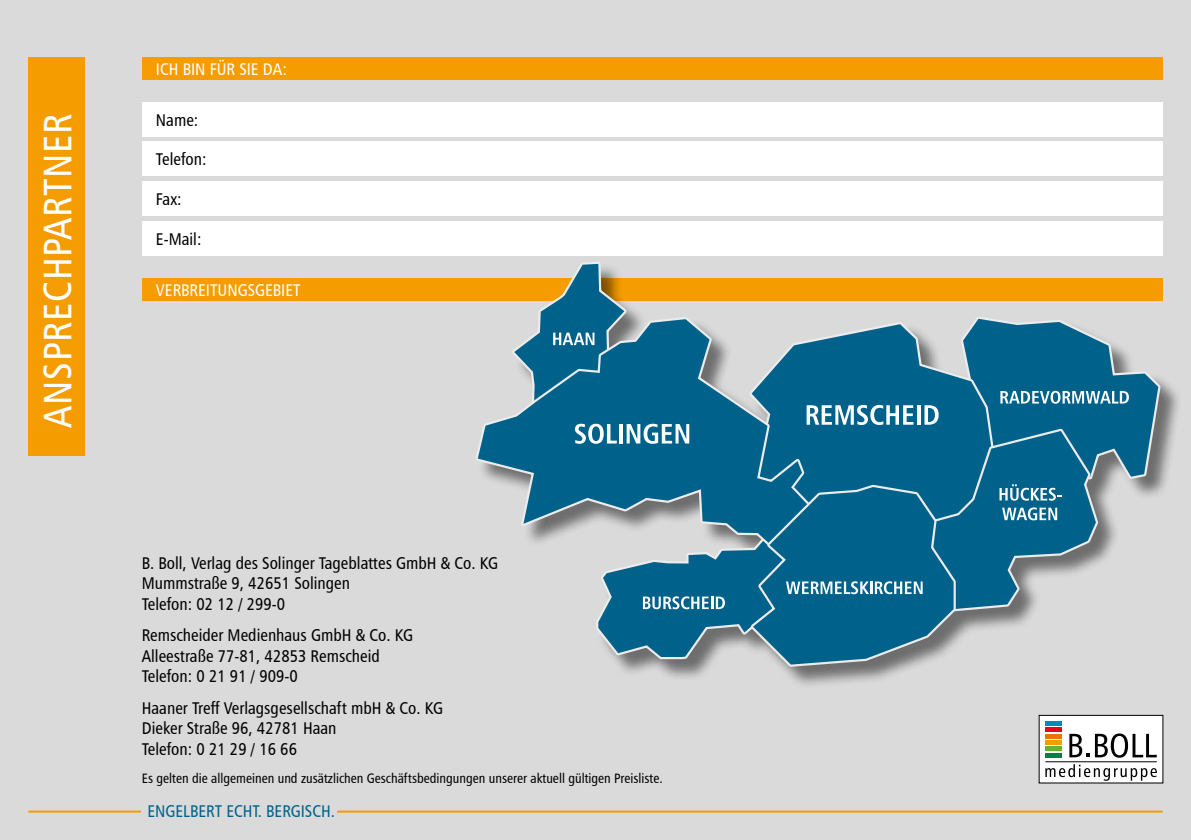
<style>
.page{position:relative;width:1191px;height:840px;background:#fff}
.page>*{position:absolute;margin:0;border:0;box-sizing:border-box;transform-origin:0 0}
.t1{font:40px "Humanist 777 BT Roman Condensed B";letter-spacing:.02em;color:#fff}
.t2{font:17px/20.4px "Humanist 777 BT Roman Condensed B";color:#000}
.t3{font:17px "Humanist 777 BT Roman Condensed B";color:#fff}
.t4{font:17px "Humanist 777 BT Roman Condensed B";color:#00628b}
.t5{font:13.6px "Humanist 777 BT Roman Condensed B";color:#000}
</style>
<div class="page">
<div style="left:0;top:0;width:1191px;height:839px;background:#dadada"></div>
<div style="left:142px;top:102px;width:1020px;height:34px;background:#fff"></div>
<div style="left:142px;top:57px;width:1020px;height:22px;background:#f59c00"></div>
<div style="left:28px;top:57px;width:57px;height:398px;background:#f59c00"></div>
<div style="left:142px;top:142px;width:1020px;height:34px;background:#fff"></div>
<div style="left:142px;top:181px;width:1020px;height:34px;background:#fff"></div>
<div style="left:142px;top:221px;width:1020px;height:34px;background:#fff"></div>
<div style="left:142px;top:278px;width:1020px;height:22px;background:#f59c00"></div>
<hr style="left:28px;top:810px;width:1134px;height:2px;background:#f59c00">
<div style="left:142px;top:808px;width:195px;height:12px;background:#dadada"></div>
<div style="left:1039px;top:715px;width:123px;height:67px;background:#fff"></div>
<div style="left:1039px;top:714px;width:124px;height:68px;border:1px solid #000"></div>
<svg style="left:1069px;top:733px;width:20px;height:24px"></svg>
<svg style="left:1095px;top:733px;width:61px;height:24px"></svg>
<div style="left:1045px;top:720px;width:16px;height:5px;background:#0088c2"></div>
<hr style="left:1045px;top:727px;width:16px;height:4px;background:#e3051b">
<div style="left:1045px;top:733px;width:16px;height:5px;background:#ee7203"></div>
<div style="left:1045px;top:739px;width:16px;height:5px;background:#f59c00"></div>
<hr style="left:1045px;top:746px;width:16px;height:4px;background:#65b32e">
<div style="left:1045px;top:752px;width:16px;height:5px;background:#008243"></div>
<hr style="left:1045px;top:761px;width:111px;height:1px;background:#000">
<svg style="left:1045px;top:764px;width:111px;height:16px"></svg>
<div style="left:477px;top:263px;width:705px;height:425px;background:#000;opacity:.5"></div>
<svg style="left:478px;top:319px;width:29px;height:225px"></svg>
<svg style="left:507px;top:262px;width:655px;height:406px"></svg>
<h1 class="t1" style="left:33px;top:427px;width:315px;rotate:-90deg">ANSPRECHPARTNER</h1>
<p class="t3" style="left:156px;top:58px;width:133px">ICH BIN FÜR SIE DA:</p>
<p class="t2" style="left:156px;top:109px;width:44px">Name:</p>
<p class="t2" style="left:156px;top:149px;width:52px">Telefon:</p>
<p class="t2" style="left:156px;top:188px;width:27px">Fax:</p>
<p class="t2" style="left:156px;top:228px;width:47px">E-Mail:</p>
<p class="t3" style="left:156px;top:279px;width:146px">VERBREITUNGSGEBIET</p>
<p class="t2" style="left:142px;top:552px;width:358px">B. Boll, Verlag des Solinger Tageblattes GmbH &amp; Co. KG<br>Mummstraße 9, 42651 Solingen<br>Telefon: 02 12 / 299-0</p>
<p class="t2" style="left:142px;top:624px;width:273px">Remscheider Medienhaus GmbH &amp; Co. KG<br>Alleestraße 77-81, 42853 Remscheid<br>Telefon: 0 21 91 / 909-0</p>
<p class="t2" style="left:142px;top:697px;width:303px">Haaner Treff Verlagsgesellschaft mbH &amp; Co. KG<br>Dieker Straße 96, 42781 Haan<br>Telefon: 0 21 29 / 16 66</p>
<p class="t5" style="left:142px;top:769px;width:522px">Es gelten die allgemeinen und zusätzlichen Geschäftsbedingungen unserer aktuell gültigen Preisliste.</p>
<p class="t4" style="left:147px;top:800px;width:189px">ENGELBERT ECHT. BERGISCH.</p>
</div>
